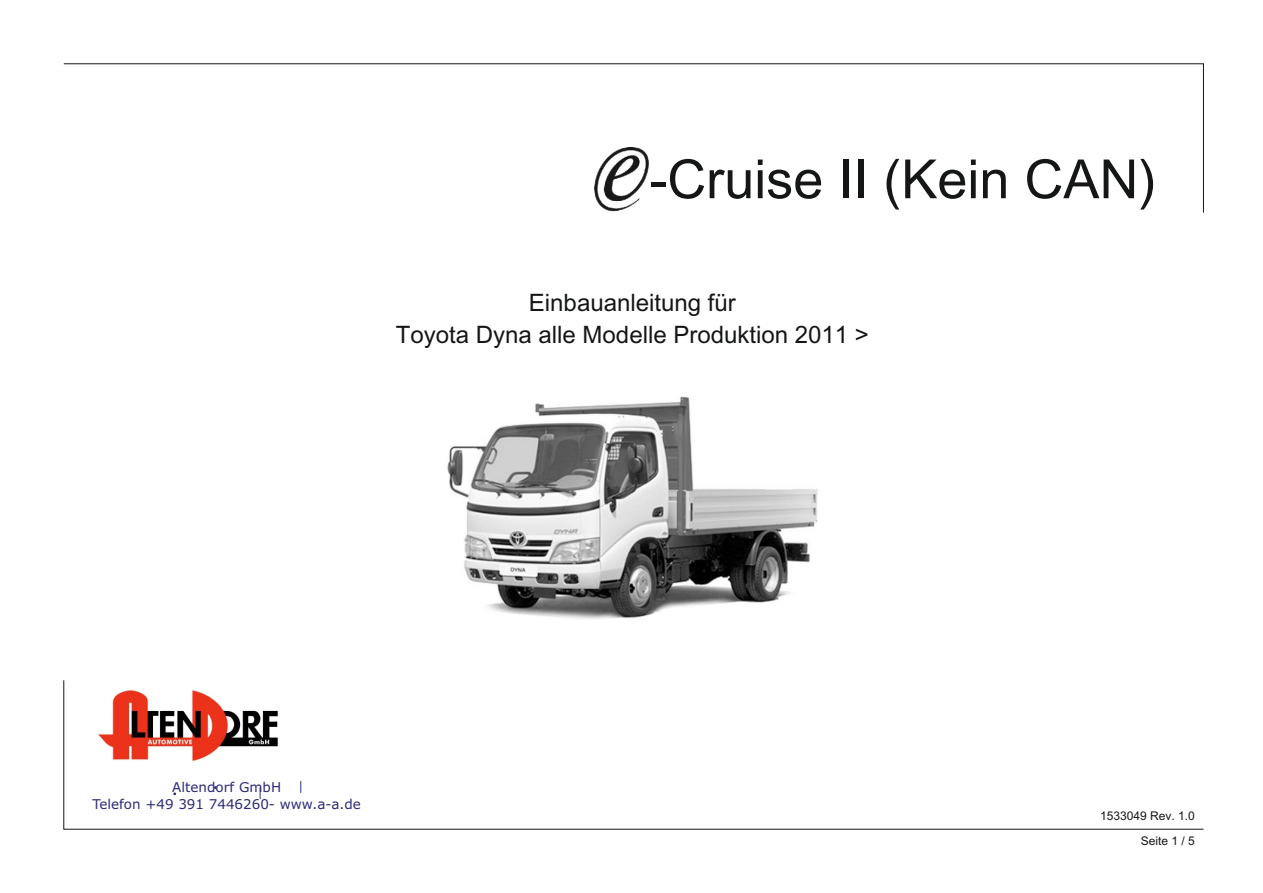
<style>
.page{position:relative;width:1263px;height:893px;background:#fff}
.page>*{position:absolute;margin:0;border:0;box-sizing:border-box;transform-origin:0 0}
.t1{font:54px "Arial Unicode MS";color:#151616}
.t2{font:24px/32.1px "Arial Unicode MS";color:#151616;text-align:center}
.t3{font:13.5px/16.4px "Verdana";color:#2b2b78;text-align:center}
.t4{font:12px "Arial Unicode MS";color:#151616}
</style>
<div class="page">
<svg style="left:63px;top:63px;width:1141px;height:150px"></svg>
<svg style="left:63px;top:680px;width:1141px;height:149px"></svg>
<img style="left:595px;top:148px;width:55px;height:64px">
<img style="left:447px;top:396px;width:371px;height:223px">
<svg style="left:260px;top:787px;width:1px;height:12px"></svg>
<img style="left:92px;top:684px;width:196px;height:83px">
<svg style="left:300px;top:781px;width:1px;height:12px"></svg>
<h1 class="t1" style="left:649px;top:159px;width:509px">-Cruise II (Kein CAN)</h1>
<p class="t2" style="left:396px;top:289px;width:474px">Einbauanleitung für<br>Toyota Dyna alle Modelle Produktion 2011 &gt;</p>
<p class="t3" style="left:92px;top:780px;width:270px">Altendorf GmbH<br>Telefon +49 391 7446260- www.a-a.de</p>
<p class="t4" style="left:1100px;top:811px;width:96px">1533049 Rev. 1.0</p>
<p class="t4" style="left:1141px;top:837px;width:56px">Seite 1 / 5</p>
</div>
